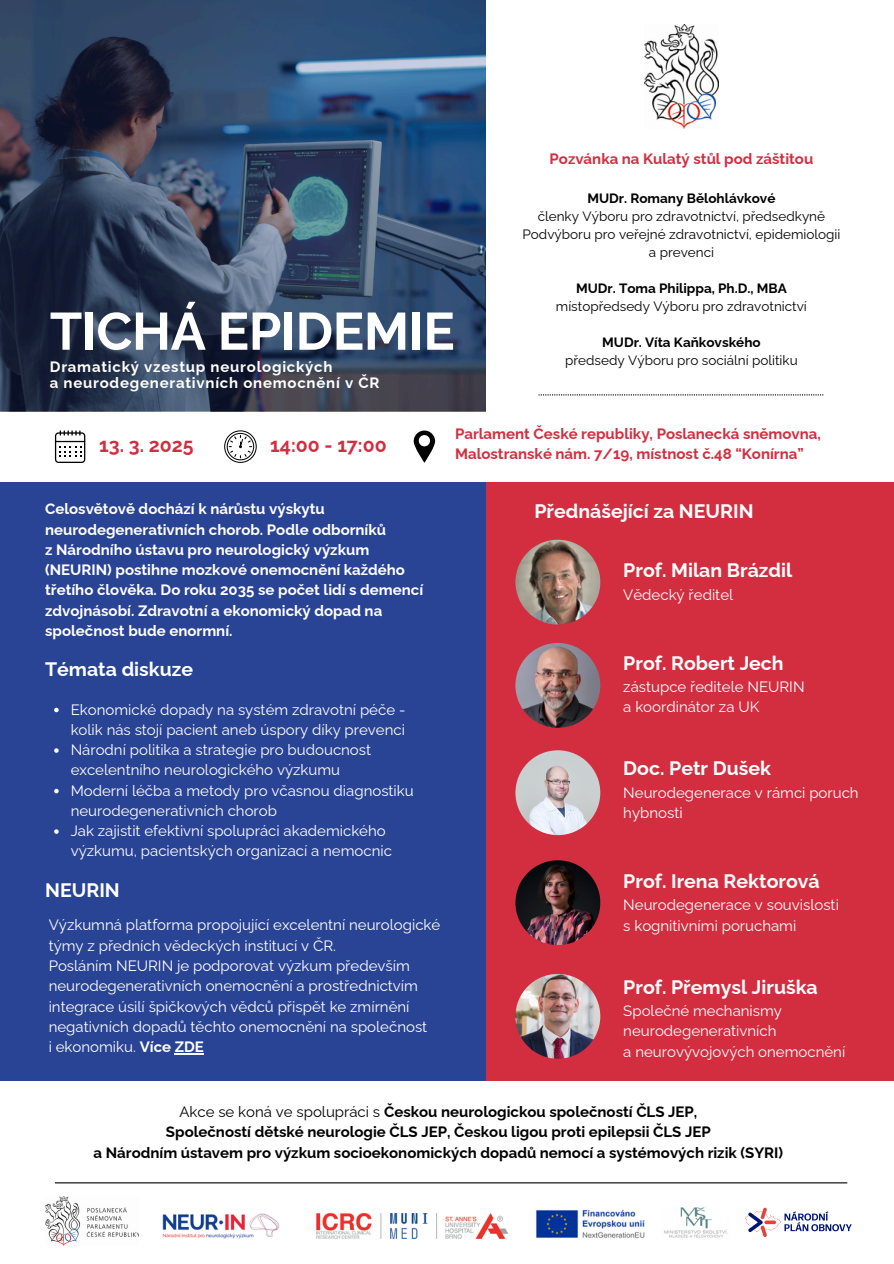
<style>
.page{position:relative;width:894px;height:1264px;background:#fff}
.page>*{position:absolute;margin:0;border:0;box-sizing:border-box;transform-origin:0 0}
.t1{font:700 52.35px "Raleway";letter-spacing:-.01em;color:#fff}
.t2{font:700 19.5px "Raleway";color:#fff}
.t3{font:700 19.5px "Raleway";color:#d32e40}
.t4{font:15px/20.2px "Raleway";color:#fff}
.t5{font:700 15px/20.2px "Raleway";color:#fff}
.t6{font:700 15px "Raleway";color:#000}
.t7{font:700 15px/20.2px "Raleway";color:#d32e40}
.t8{font:700 15px/15.8px "Raleway";letter-spacing:.05em;color:#fff}
.t9{font:13.5px/18px "Raleway";color:#000;text-align:center}
.t10{font:700 13.5px "Raleway";color:#000}
.s1{font-weight:700}
.s2{font-weight:400}
</style>
<div class="page">
<div style="left:0;top:0;width:893px;height:1263px;background:#294395"></div>
<div style="left:0;top:411px;width:893px;height:71px;background:#fff"></div>
<img style="left:0;top:0;width:486px;height:411px">
<div style="left:0;top:1080px;width:893px;height:183px;background:#fff"></div>
<div style="left:486px;top:482px;width:407px;height:598px;background:#d32e40"></div>
<div style="left:55px;top:432px;width:30px;height:31px;border:1px solid #000;border-radius:3px"></div>
<svg style="left:60px;top:431px;width:20px;height:4px"></svg>
<svg style="left:56px;top:441px;width:29px;height:16px"></svg>
<svg style="left:224px;top:430px;width:33px;height:33px"></svg>
<svg style="left:413px;top:430px;width:22px;height:33px"></svg>
<img style="left:515px;top:539px;width:85px;height:85px;border-radius:50%">
<img style="left:515px;top:750px;width:85px;height:85px;border-radius:50%">
<img style="left:515px;top:860px;width:85px;height:85px;border-radius:50%">
<img style="left:515px;top:973px;width:85px;height:85px;border-radius:50%">
<img style="left:45px;top:1196px;width:94px;height:49px">
<img style="left:162px;top:1213px;width:346px;height:26px">
<img style="left:536px;top:1209px;width:109px;height:29px">
<img style="left:664px;top:1207px;width:64px;height:31px">
<svg style="left:745px;top:1207px;width:106px;height:29px"></svg>
<div style="left:486px;top:0;width:407px;height:422px;background:#fff"></div>
<img style="left:644px;top:25px;width:74px;height:103px">
<hr style="left:55px;top:1182px;width:792px;height:1px;background:#000">
<svg style="left:538px;top:394px;width:285px;height:1px"></svg>
<img style="left:515px;top:643px;width:85px;height:84px;border-radius:50%">
<svg style="left:54px;top:707px;width:5px;height:5px"></svg>
<svg style="left:54px;top:748px;width:5px;height:4px"></svg>
<svg style="left:54px;top:788px;width:5px;height:5px"></svg>
<svg style="left:54px;top:829px;width:5px;height:4px"></svg>
<svg style="left:175px;top:1053px;width:29px;height:1px"></svg>
<p class="t1" style="left:50px;top:300px;width:406px">TICHÁ EPIDEMIE</p>
<p class="t8" style="left:50px;top:359px;width:331px">Dramatický vzestup neurologických<br>a neurodegenerativních onemocnění v ČR</p>
<p class="t7" style="left:549px;top:148px;width:265px">Pozvánka na Kulatý stůl pod záštitou</p>
<h3 class="t10" style="left:587px;top:191px;width:189px">MUDr. Romany Bělohlávkové</h3>
<p class="t9" style="left:522px;top:207px;width:319px">členky Výboru pro zdravotnictví, předsedkyně<br>Podvýboru pro veřejné zdravotnictví, epidemiologii</p>
<p class="t9" style="left:648px;top:243px;width:67px">a prevenci</p>
<p class="t10" style="left:576px;top:281px;width:212px">MUDr. Toma Philippa, Ph.D., MBA</p>
<p class="t9" style="left:555px;top:297px;width:252px">místopředsedy Výboru pro zdravotnictví</p>
<p class="t10" style="left:602px;top:335px;width:160px">MUDr. Víta Kaňkovského</p>
<p class="t9" style="left:565px;top:351px;width:234px">předsedy Výboru pro sociální politiku</p>
<p class="t3" style="left:99px;top:434px;width:96px">13. 3. 2025</p>
<p class="t3" style="left:270px;top:434px;width:118px">14:00 - 17:00</p>
<h4 class="t7" style="left:455px;top:423px;width:367px">Parlament České republiky, Poslanecká sněmovna,<br>Malostranské nám. 7/19, místnost č.48 “Konírna”</h4>
<p class="t5" style="left:45px;top:499px;width:379px">Celosvětově dochází k nárůstu výskytu neurodegenerativních chorob. Podle odborníků<br>z Národního ústavu pro neurologický výzkum (NEURIN) postihne mozkové onemocnění každého třetího člověka. Do roku 2035 se počet lidí s demencí zdvojnásobí. Zdravotní a ekonomický dopad na společnost bude enormní.</p>
<p class="t2" style="left:45px;top:658px;width:149px">Témata diskuze</p>
<p class="t4" style="left:71px;top:699px;width:336px">Ekonomické dopady na systém zdravotní péče - kolik nás stojí pacient aneb úspory díky prevenci</p>
<h2 class="t4" style="left:71px;top:739px;width:302px">Národní politika a strategie pro budoucnost excelentního neurologického výzkumu</h2>
<p class="t4" style="left:71px;top:780px;width:344px">Moderní léčba a metody pro včasnou diagnostiku neurodegenerativních chorob</p>
<h2 class="t4" style="left:71px;top:820px;width:323px">Jak zajistit efektivní spolupráci akademického výzkumu, pacientských organizací a nemocnic</h2>
<p class="t2" style="left:45px;top:878px;width:76px">NEURIN</p>
<p class="t4" style="left:49px;top:915px;width:393px">Výzkumná platforma propojující excelentní neurologické týmy z předních vědeckých institucí v ČR.</p>
<p class="t4" style="left:49px;top:955px;width:380px">Posláním NEURIN je podporovat výzkum především neurodegenerativních onemocnění a prostřednictvím integrace úsilí špičkových vědců přispět ke zmírnění negativních dopadů těchto onemocnění na společnost</p>
<h2 class="t4" style="left:49px;top:1036px;width:157px">i ekonomiku. <span class="s1">Více ZDE</span></h2>
<p class="t2" style="left:534px;top:500px;width:221px">Přednášející za NEURIN</p>
<p class="t2" style="left:623px;top:559px;width:170px">Prof. Milan Brázdil</p>
<p class="t4" style="left:623px;top:584px;width:111px">Vědecký ředitel</p>
<p class="t2" style="left:623px;top:651px;width:162px">Prof. Robert Jech</p>
<p class="t4" style="left:623px;top:676px;width:183px">zástupce ředitele NEURIN</p>
<p class="t4" style="left:623px;top:697px;width:137px">a koordinátor za UK</p>
<h4 class="t2" style="left:623px;top:757px;width:149px">Doc. Petr Dušek</h4>
<h4 class="t4" style="left:623px;top:782px;width:237px">Neurodegenerace v rámci poruch hybnosti</h4>
<h2 class="t2" style="left:623px;top:869px;width:198px">Prof. Irena Rektorová</h2>
<p class="t4" style="left:623px;top:895px;width:217px">Neurodegenerace v souvislosti</p>
<p class="t4" style="left:623px;top:915px;width:174px">s kognitivními poruchami</p>
<p class="t2" style="left:623px;top:975px;width:196px">Prof. Přemysl Jiruška</p>
<p class="t4" style="left:623px;top:1000px;width:160px">Společné mechanismy neurodegenerativních</p>
<h1 class="t4" style="left:623px;top:1041px;width:223px">a neurovývojových onemocnění</h1>
<p class="t6" style="left:179px;top:1102px;width:519px"><span class="s2">Akce se koná ve spolupráci s</span> Českou neurologickou společností ČLS JEP,</p>
<p class="t6" style="left:166px;top:1123px;width:546px">Společností dětské neurologie ČLS JEP, Českou ligou proti epilepsii ČLS JEP</p>
<p class="t6" style="left:94px;top:1143px;width:691px">a Národním ústavem pro výzkum socioekonomických dopadů nemocí a systémových rizik (SYRI)</p>
</div>
